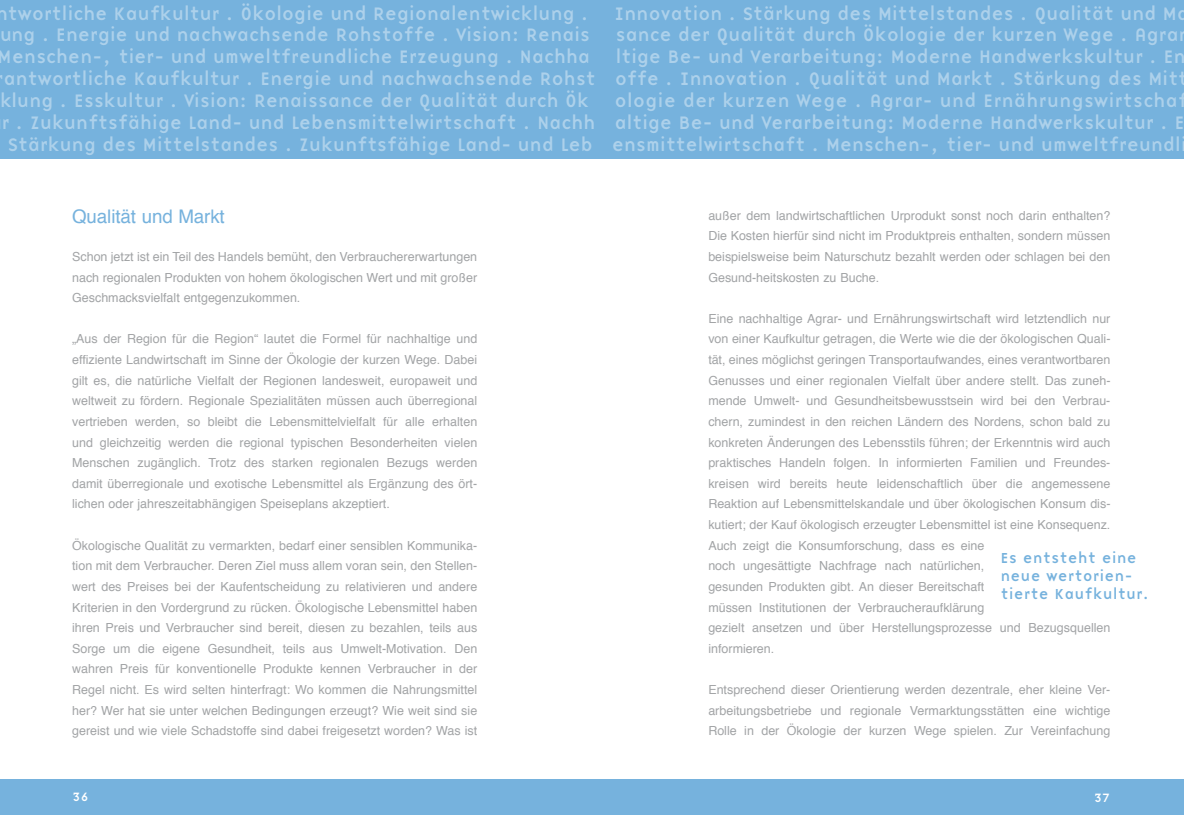
<style>
.page{position:relative;width:1184px;height:815px;background:#fff}
.page>*{position:absolute;margin:0;border:0;box-sizing:border-box;transform-origin:0 0}
.t1{font:18.75px/21.9px "Base Nine";letter-spacing:-.025em;color:#add1eb}
.t2{font:18.75px "Helvetica";letter-spacing:-.005em;color:#76b2dd}
.t3{font:15px/18px "Base Nine";color:#76b2dd}
.t4{font:12.5px/20.6px "Helvetica";color:#a2a4a6;text-align:justify}
.t5{font:12.5px "Base Nine";color:#fff}
</style>
<div class="page">
<div style="left:0;top:0;width:1183px;height:159px;background:#76b2dd"></div>
<div style="left:0;top:780px;width:1183px;height:35px;background:#76b2dd"></div>
<h1 class="t1" style="left:-4px;top:2px;width:595px">ntwortliche Kaufkultur . Ökologie und Regionalentwicklung .</h1>
<h1 class="t1" style="left:614px;top:2px;width:576px">Innovation . Stärkung des Mittelstandes . Qualität und Ma</h1>
<h1 class="t1" style="left:-1px;top:24px;width:592px">ung . Energie und nachwachsende Rohstoffe . Vision: Renais</h1>
<h1 class="t1" style="left:615px;top:24px;width:573px">sance der Qualität durch Ökologie der kurzen Wege . Agrar</h1>
<h1 class="t1" style="left:-2px;top:46px;width:594px">Menschen-, tier- und umweltfreundliche Erzeugung . Nachha</h1>
<p class="t1" style="left:-4px;top:46px;width:1194px;text-indent:619px">ltige Be- und Verarbeitung: Moderne Handwerkskultur . En rantwortliche Kaufkultur . Energie und nachwachsende Rohst offe . Innovation . Qualität und Markt . Stärkung des Mitt klung . Esskultur . Vision: Renaissance der Qualität durch Ök</p>
<p class="t1" style="left:1px;top:89px;width:1188px;text-align:right">ologie der kurzen Wege . Agrar- und Ernährungswirtschaf<br>r . Zukunftsfähige Land- und Lebensmittelwirtschaft . Nachh altige Be- und Verarbeitung: Moderne Handwerkskultur . E<br>Stärkung des Mittelstandes . Zukunftsfähige Land- und Leb ensmittelwirtschaft . Menschen-, tier- und umweltfreundli</p>
<h1 class="t2" style="left:72px;top:200px;width:154px">Qualität und Markt</h1>
<p class="t4" style="left:72px;top:246px;width:406px">Schon jetzt ist ein Teil des Handels bemüht, den Verbrauchererwartungen nach regionalen Produkten von hohem ökologischen Wert und mit großer Geschmacksvielfalt entgegenzukommen.</p>
<p class="t4" style="left:72px;top:328px;width:406px">„Aus der Region für die Region“ lautet die Formel für nachhaltige und effiziente Landwirtschaft im Sinne der Ökologie der kurzen Wege. Dabei gilt es, die natürliche Vielfalt der Regionen landesweit, europaweit und weltweit zu fördern. Regionale Spezialitäten müssen auch überregional vertrieben werden, so bleibt die Lebensmittelvielfalt für alle erhalten und gleichzeitig werden die regional typischen Besonderheiten vielen Menschen zugänglich. Trotz des starken regionalen Bezugs werden damit überregionale und exotische Lebensmittel als Ergänzung des ört&shy;lichen oder jahreszeitabhängigen Speiseplans akzeptiert.</p>
<p class="t4" style="left:72px;top:535px;width:406px">Ökologische Qualität zu vermarkten, bedarf einer sensiblen Kommunika&shy;tion mit dem Verbraucher. Deren Ziel muss allem voran sein, den Stellen&shy;wert des Preises bei der Kaufentscheidung zu relativieren und andere Kriterien in den Vordergrund zu rücken. Ökologische Lebensmittel haben ihren Preis und Verbraucher sind bereit, diesen zu bezahlen, teils aus Sorge um die eigene Gesundheit, teils aus Umwelt-Motivation. Den wahren Preis für konventionelle Produkte kennen Verbraucher in der Regel nicht. Es wird selten hinterfragt: Wo kommen die Nahrungsmittel her? Wer hat sie unter welchen Bedingungen erzeugt? Wie weit sind sie gereist und wie viele Schadstoffe sind dabei freigesetzt worden? Was ist</p>
<p class="t4" style="left:708px;top:205px;width:403px">außer dem landwirtschaftlichen Urprodukt sonst noch darin enthalten?<br>Die Kosten hierfür sind nicht im Produktpreis enthalten, sondern müssen beispielsweise beim Naturschutz bezahlt werden oder schlagen bei den Gesund-heitskosten zu Buche.</p>
<p class="t4" style="left:708px;top:308px;width:404px;text-align:left">Eine nachhaltige Agrar- und Ernährungswirtschaft wird letztendlich nur von einer Kaufkultur getragen, die Werte wie die der ökologischen Quali&shy;tät, eines möglichst geringen Transportaufwandes, eines verantwortbaren Genusses und einer regionalen Vielfalt über andere stellt. Das zuneh&shy;mende Umwelt- und Gesundheitsbewusstsein wird bei den Verbrau&shy;chern, zumindest in den reichen Ländern des Nordens, schon bald zu konkreten Änderungen des Lebensstils führen; der Erkenntnis wird auch praktisches Handeln folgen. In informierten Familien und Freundes&shy;kreisen wird bereits heute leidenschaftlich über die angemessene Reaktion auf Lebensmittelskandale und über ökologischen Konsum dis&shy;kutiert; der Kauf ökologisch erzeugter Lebensmittel ist eine Konsequenz.<br>Auch zeigt die Konsumforschung, dass es eine<br>noch ungesättigte Nachfrage nach natürlichen,<br>gesunden Produkten gibt. An dieser Bereitschaft<br>müssen Institutionen der Verbraucheraufklärung<br>gezielt ansetzen und über Herstellungsprozesse und Bezugsquellen informieren.</p>
<p class="t4" style="left:708px;top:679px;width:403px">Entsprechend dieser Orientierung werden dezentrale, eher kleine Ver&shy;arbeitungsbetriebe und regionale Vermarktungsstätten eine wichtige Rolle in der Ökologie der kurzen Wege spielen. Zur Vereinfachung</p>
<p class="t3" style="left:1000px;top:549px;width:150px">Es entsteht eine neue wertorien&shy;tierte Kaufkultur.</p>
<p class="t5" style="left:72px;top:788px;width:18px">36</p>
<p class="t5" style="left:1093px;top:788px;width:18px">37</p>
</div>
